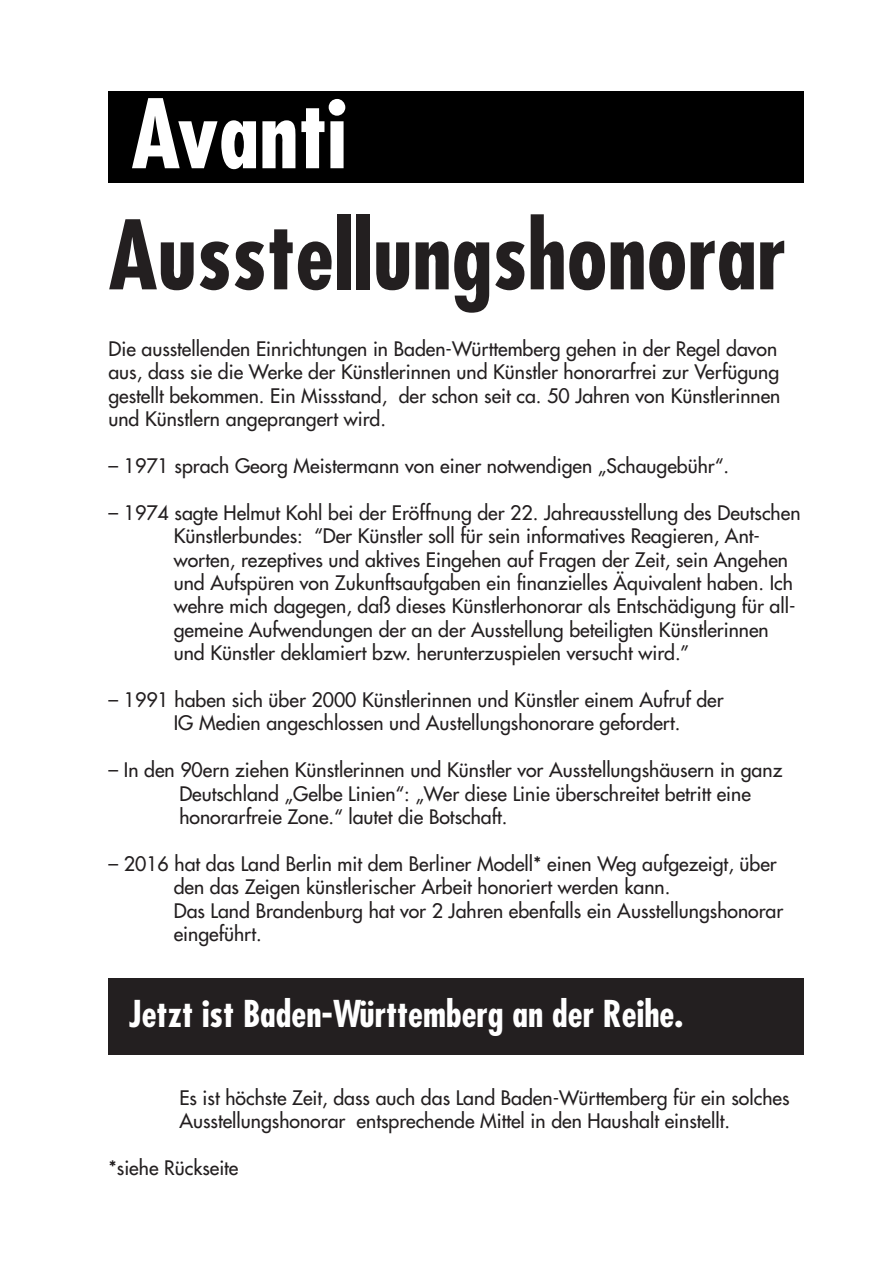
<style>
.page{position:relative;width:893px;height:1263px;background:#fff}
.page>*{position:absolute;margin:0;border:0;box-sizing:border-box;transform-origin:0 0}
.t1{font:700 condensed 93px "Futura Std";color:#231f20}
.t2{font:700 condensed 93px "Futura Std";color:#fff}
.t3{font:700 condensed 36px "Futura Std";color:#fff}
.t4{font:500 19.5px/23.4px "Futura Std";color:#231f20}
</style>
<div class="page">
<div style="left:108px;top:92px;width:696px;height:91px;background:#000"></div>
<div style="left:108px;top:978px;width:696px;height:76px;background:#231f20"></div>
<h1 class="t2" style="left:131px;top:76px;width:217px">Avanti</h1>
<h1 class="t1" style="left:108px;top:197px;width:679px">Ausstellungshonorar</h1>
<p class="t4" style="left:108px;top:337px;width:674px">Die ausstellenden Einrichtungen in Baden-Württemberg gehen in der Regel davon aus, dass sie die Werke der Künstlerinnen und Künstler honorarfrei zur Verfügung gestellt bekommen. Ein Missstand, der schon seit ca. 50 Jahren von Künstlerinnen und Künstlern angeprangert wird.</p>
<p class="t4" style="left:108px;top:454px;width:622px">– 1971 sprach Georg Meistermann von einer notwendigen „Schaugebühr“.</p>
<p class="t4" style="left:174px;top:501px;width:628px;text-indent:-65px">– 1974 sagte Helmut Kohl bei der Eröffnung der 22. Jahreausstellung des Deutschen Künstlerbundes: “Der Künstler soll für sein informatives Reagieren, Ant&shy;worten, rezeptives und aktives Eingehen auf Fragen der Zeit, sein Angehen und Aufspüren von Zukunftsaufgaben ein finanzielles Äquivalent haben. Ich wehre mich dagegen, daß dieses Künstlerhonorar als Entschädigung für all&shy;gemeine Aufwendungen der an der Ausstellung beteiligten Künstlerinnen und Künstler deklamiert bzw. herunterzuspielen versucht wird.”</p>
<p class="t4" style="left:174px;top:688px;width:551px;text-indent:-65px">– 1991 haben sich über 2000 Künstlerinnen und Künstler einem Aufruf der<br>IG Medien angeschlossen und Austellungshonorare gefordert.</p>
<p class="t4" style="left:179px;top:758px;width:604px;text-indent:-71px">– In den 90ern ziehen Künstlerinnen und Künstler vor Ausstellungshäusern in ganz<br>Deutschland „Gelbe Linien“: „Wer diese Linie überschreitet betritt eine honorarfreie Zone.“ lautet die Botschaft.</p>
<p class="t4" style="left:174px;top:852px;width:611px;text-indent:-65px">– 2016 hat das Land Berlin mit dem Berliner Modell* einen Weg aufgezeigt, über den das Zeigen künstlerischer Arbeit honoriert werden kann.<br>Das Land Brandenburg hat vor 2 Jahren ebenfalls ein Ausstellungshonorar eingeführt.</p>
<h2 class="t3" style="left:129px;top:992px;width:556px">Jetzt ist Baden-Württemberg an der Reihe.</h2>
<p class="t4" style="left:179px;top:1086px;width:612px">Es ist höchste Zeit, dass auch das Land Baden-Württemberg für ein solches<br>Ausstellungshonorar entsprechende Mittel in den Haushalt einstellt.</p>
<p class="t4" style="left:108px;top:1156px;width:132px">*siehe Rückseite</p>
</div>
